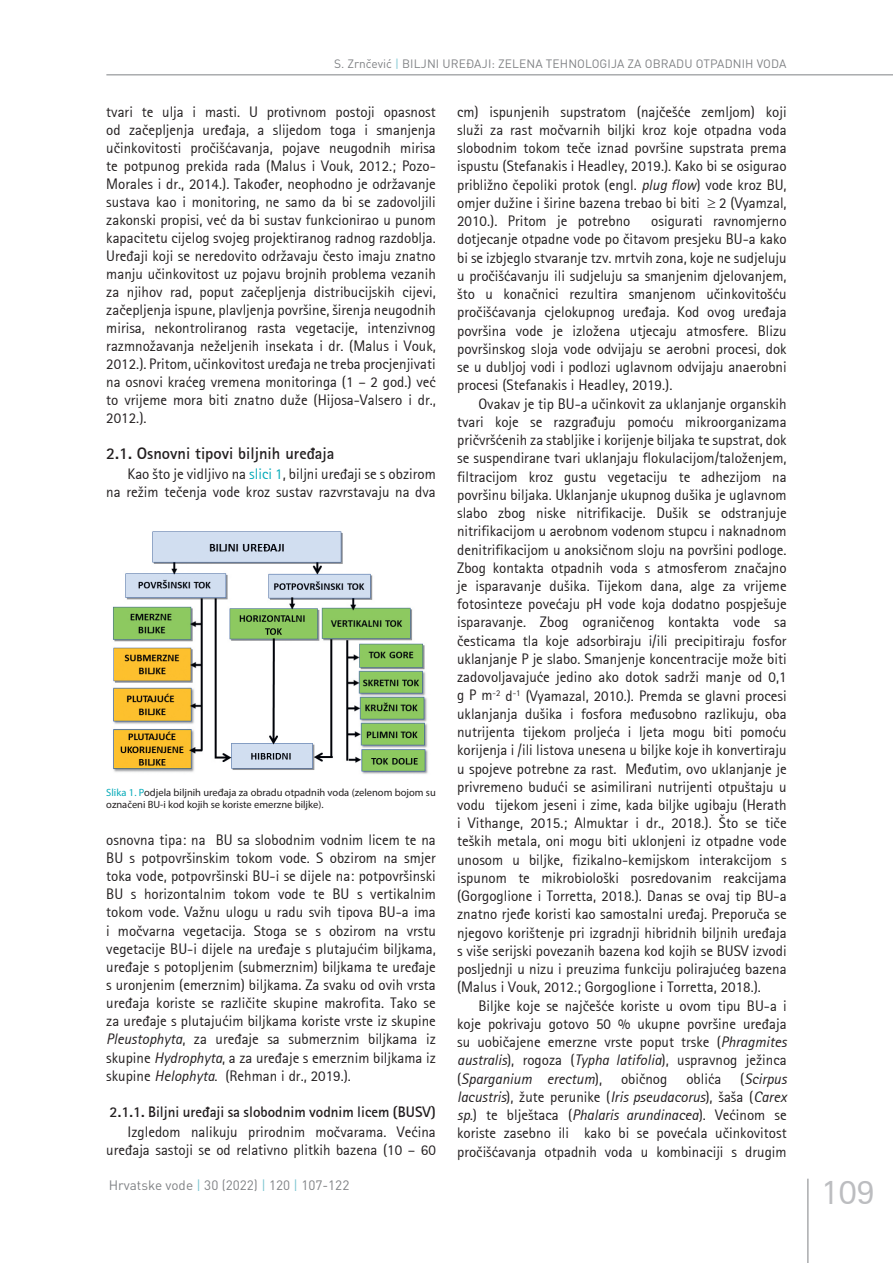
<style>
.page{position:relative;width:893px;height:1263px;background:#fff}
.page>*{position:absolute;margin:0;border:0;box-sizing:border-box;transform-origin:0 0}
.t1{font:36px "Agfa Rotis Sans Serif";color:#bcbdc0}
.t2{font:700 16.5px "Agfa Rotis Sans Serif";color:#231f20}
.t3{font:15px/18.3px "Agfa Rotis Sans Serif";color:#231f20;text-align:justify}
.t4{font:700 15px "Agfa Rotis Sans Serif";color:#231f20}
.t5{font:13.5px "DIN Pro";color:#808285}
.t6{font:12px "DIN Pro";letter-spacing:.01em;color:#808285}
.t7{font:10.5px/12px "Myriad Pro";color:#231f20}
.s1{color:#7dc6d1}
.s2{color:#07aab9}
.s3{font-style:italic}
</style>
<div class="page">
<hr style="left:808px;top:1179px;width:1px;height:84px;background:#808285">
<hr style="left:106px;top:75px;width:787px;height:1px;background:#808285">
<img style="left:113px;top:531px;width:315px;height:243px">
<p class="t6" style="left:334px;top:55px;width:454px">S. Zrnčević <span class="s1">|</span> BILJNI UREĐAJI: ZELENA TEHNOLOGIJA ZA OBRADU OTPADNIH VODA</p>
<p class="t3" style="left:106px;top:102px;width:331px">tvari te ulja i masti. U protivnom postoji opasnost od začepljenja uređaja, a slijedom toga i smanjenja učinkovitosti pročišćavanja, pojave neugodnih mirisa te potpunog prekida rada (Malus i Vouk, 2012.; Pozo-Morales i dr., 2014.). Također, neophodno je održavanje sustava kao i monitoring, ne samo da bi se zadovoljili zakonski propisi, već da bi sustav funkcionirao u punom kapacitetu cijelog svojeg projektiranog radnog razdoblja.<br>Uređaji koji se neredovito održavaju često imaju znatno manju učinkovitost uz pojavu brojnih problema vezanih za njihov rad, poput začepljenja distribucijskih cijevi, začepljenja ispune, plavljenja površine, širenja neugodnih mirisa, nekontroliranog rasta vegetacije, intenzivnog razmnožavanja neželjenih insekata i dr. (Malus i Vouk, 2012.). Pritom, učinkovitost uređaja ne treba procjenjivati na osnovi kraćeg vremena monitoringa (1 – 2 god.) već to vrijeme mora biti znatno duže (Hijosa-Valsero i dr., 2012.).</p>
<p class="t2" style="left:106px;top:443px;width:230px">2.1. Osnovni tipovi biljnih uređaja</p>
<p class="t3" style="left:106px;top:465px;width:331px;text-align:right">Kao što je vidljivo na <span class="s2">slici 1</span>, biljni uređaji se s obzirom<br>na režim tečenja vode kroz sustav razvrstavaju na dva</p>
<p class="t7" style="left:106px;top:786px;width:331px"><span class="s2">Slika 1. P</span>odjela biljnih uređaja za obradu otpadnih voda (zelenom bojom su označeni BU-i kod kojih se koriste emerzne biljke).</p>
<p class="t3" style="left:106px;top:830px;width:331px">osnovna tipa: na BU sa slobodnim vodnim licem te na BU s potpovršinskim tokom vode. S obzirom na smjer toka vode, potpovršinski BU-i se dijele na: potpovršinski BU s horizontalnim tokom vode te BU s vertikalnim tokom vode. Važnu ulogu u radu svih tipova BU-a ima i močvarna vegetacija. Stoga se s obzirom na vrstu vegetacije BU-i dijele na uređaje s plutajućim biljkama, uređaje s potopljenim (submerznim) biljkama te uređaje s uronjenim (emerznim) biljkama. Za svaku od ovih vrsta uređaja koriste se različite skupine makrofita. Tako se za uređaje s plutajućim biljkama koriste vrste iz skupine <span class="s3">Pleustophyta</span>, za uređaje sa submerznim biljkama iz skupine <span class="s3">Hydrophyta</span>, a za uređaje s emerznim biljkama iz skupine <span class="s3">Helophyta</span>. (Rehman i dr., 2019.).</p>
<p class="t4" style="left:110px;top:1102px;width:328px">2.1.1. Biljni uređaji sa slobodnim vodnim licem (BUSV)</p>
<p class="t3" style="left:106px;top:1123px;width:331px;text-align:right">Izgledom nalikuju prirodnim močvarama. Većina uređaja sastoji se od relativno plitkih bazena (10 – 60</p>
<p class="t5" style="left:109px;top:1176px;width:242px">Hrvatske vode <span class="s1">|</span> 30 (2022) <span class="s1">|</span> 120 <span class="s1">|</span> 107-122</p>
<p class="t3" style="left:457px;top:102px;width:331px">cm) ispunjenih supstratom (najčešće zemljom) koji služi za rast močvarnih biljki kroz koje otpadna voda slobodnim tokom teče iznad površine supstrata prema ispustu (Stefanakis i Headley, 2019.). Kako bi se osigurao približno čepoliki protok (engl. <span class="s3">plug flow</span>) vode kroz BU, omjer dužine i širine bazena trebao bi biti ≥ 2 (Vyamzal, 2010.). Pritom je potrebno</p>
<p class="t3" style="left:457px;top:212px;width:331px;text-indent:194px">osigurati ravnomjerno dotjecanje otpadne vode po čitavom presjeku BU-a kako bi se izbjeglo stvaranje tzv. mrtvih zona, koje ne sudjeluju u pročišćavanju ili sudjeluju sa smanjenim djelovanjem, što u konačnici rezultira smanjenom učinkovitošću pročišćavanja cjelokupnog uređaja. Kod ovog uređaja površina vode je izložena utjecaju atmosfere. Blizu površinskog sloja vode odvijaju se aerobni procesi, dok se u dubljoj vodi i podlozi uglavnom odvijaju anaerobni procesi (Stefanakis i Headley, 2019.).</p>
<p class="t3" style="left:457px;top:394px;width:331px;text-indent:21px">Ovakav je tip BU-a učinkovit za uklanjanje organskih tvari koje se razgrađuju pomoću mikroorganizama pričvršćenih za stabljike i korijenje biljaka te supstrat, dok se suspendirane tvari uklanjaju flokulacijom/taloženjem, filtracijom kroz gustu vegetaciju te adhezijom na površinu biljaka. Uklanjanje ukupnog dušika je uglavnom slabo zbog niske nitrifikacije. Dušik se odstranjuje nitrifikacijom u aerobnom vodenom stupcu i naknadnom denitrifikacijom u anoksičnom sloju na površini podloge.<br>Zbog kontakta otpadnih voda s atmosferom značajno je isparavanje dušika. Tijekom dana, alge za vrijeme fotosinteze povećaju pH vode koja dodatno pospješuje isparavanje. Zbog ograničenog kontakta vode sa česticama tla koje adsorbiraju i/ili precipitiraju fosfor uklanjanje P je slabo. Smanjenje koncentracije može biti zadovoljavajuće jedino ako dotok sadrži manje od 0,1 g P m<sup>-2</sup> d<sup>-1</sup> (Vyamazal, 2010.). Premda se glavni procesi uklanjanja dušika i fosfora međusobno razlikuju, oba nutrijenta tijekom proljeća i ljeta mogu biti pomoću korijenja i /ili listova unesena u biljke koje ih konvertiraju u spojeve potrebne za rast. Međutim, ovo uklanjanje je privremeno budući se asimilirani nutrijenti otpuštaju u vodu tijekom jeseni i zime, kada biljke ugibaju (Herath i Vithange, 2015.; Almuktar i dr., 2018.). Što se tiče teških metala, oni mogu biti uklonjeni iz otpadne vode unosom u biljke, fizikalno-kemijskom interakcijom s ispunom te mikrobiološki posredovanim reakcijama (Gorgoglione i Torretta, 2018.). Danas se ovaj tip BU-a znatno rjeđe koristi kao samostalni uređaj. Preporuča se njegovo korištenje pri izgradnji hibridnih biljnih uređaja s više serijski povezanih bazena kod kojih se BUSV izvodi posljednji u nizu i preuzima funkciju polirajućeg bazena (Malus i Vouk, 2012.; Gorgoglione i Torretta, 2018.).</p>
<p class="t3" style="left:457px;top:996px;width:331px;text-indent:21px">Biljke koje se najčešće koriste u ovom tipu BU-a i koje pokrivaju gotovo 50 % ukupne površine uređaja su uobičajene emerzne vrste poput trske (<span class="s3">Phragmites australis</span>), rogoza (<span class="s3">Typha latifolia</span>), uspravnog ježinca (<span class="s3">Sparganium erectum</span>),</p>
<p class="t3" style="left:457px;top:1069px;width:331px;text-indent:283px">(<span class="s3">Scirpus lacustris</span>), žute perunike (<span class="s3">Iris pseudacorus</span>), šaša (<span class="s3">Carex sp.</span>) te blještaca (<span class="s3">Phalaris arundinacea</span>). Većinom se koriste zasebno ili kako bi se povećala učinkovitost pročišćavanja otpadnih voda u kombinaciji s drugim</p>
<p class="t3" style="left:621px;top:1069px;width:48px">običnog</p>
<p class="t3" style="left:686px;top:1069px;width:36px">oblića</p>
<h1 class="t1" style="left:821px;top:1170px;width:55px">109</h1>
</div>
